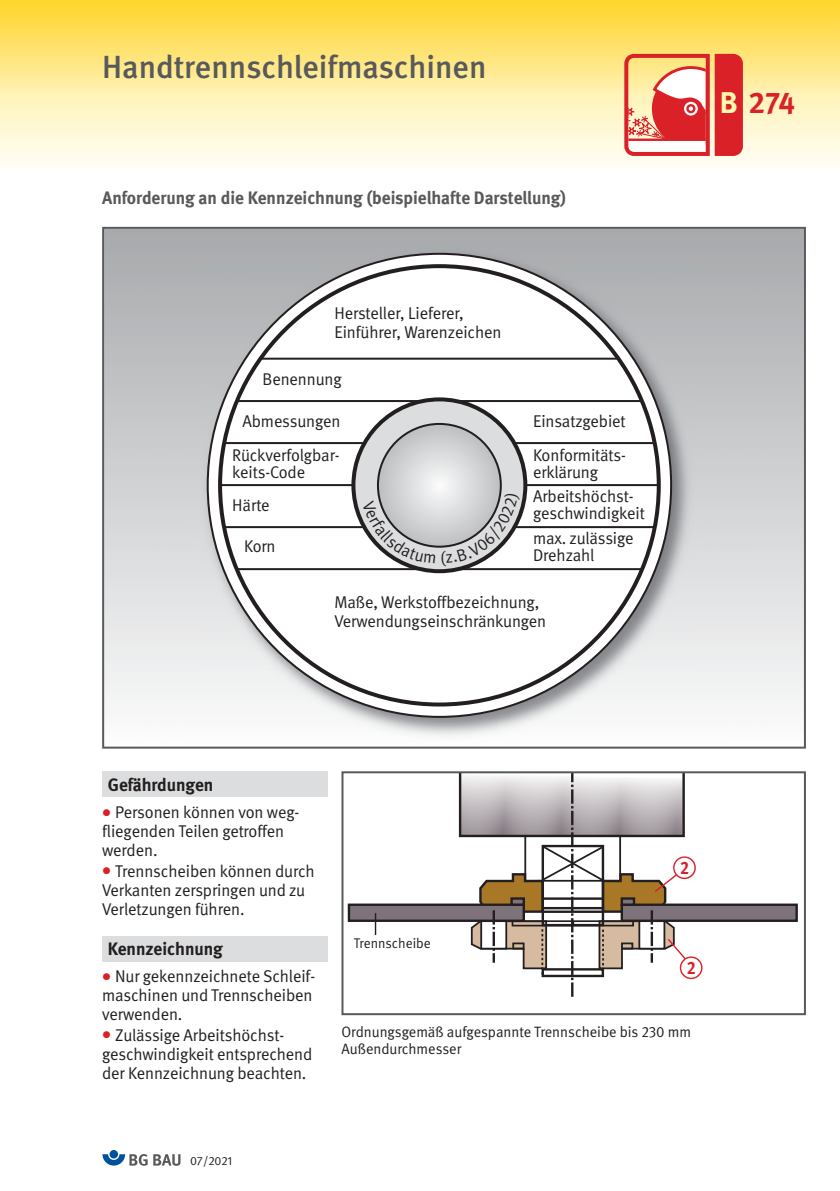
<style>
.page{position:relative;width:840px;height:1191px;background:#fff}
.page>*{position:absolute;margin:0;border:0;box-sizing:border-box;transform-origin:0 0}
.t1{font:500 32px "DGUV Meta";color:#58595b}
.t2{font:700 30px "DGUV Meta";color:#da2128}
.t3{font:700 18px "DGUV Meta";color:#58595b}
.t4{font:700 18px "DGUV Meta";color:#231f20}
.t5{font:700 18px "DGUV Meta";color:#da2128;scale:.9 1}
.t6{font:17px/19px "DGUV Meta";letter-spacing:-.005em;color:#231f20}
.t7{font:15px/16.4px "DGUV Meta";color:#231f20}
.t8{font:14px "DGUV Meta";color:#231f20}
.t9{font:12px "DGUV Meta";letter-spacing:-.005em;color:#231f20}
.s1{color:#fff9ae}
.s2{color:#da2128}
</style>
<div class="page">
<svg style="left:0;top:96px;width:839px;height:70px;background:#fdf0d2"></svg>
<img style="left:0;top:0;width:839px;height:96px">
<div style="left:102px;top:771px;width:225px;height:26px;background:#dcddde"></div>
<div style="left:102px;top:935px;width:225px;height:26px;background:#dcddde"></div>
<div style="left:109px;top:1150px;width:9px;height:8px;background:#00519c;border-radius:50%"></div>
<svg style="left:102px;top:1154px;width:45px;height:11px"></svg>
<svg style="left:153px;top:1154px;width:27px;height:11px"></svg>
<svg style="left:683px;top:102px;width:14px;height:14px"></svg>
<div style="left:686px;top:104px;width:9px;height:9px;background:#fff;border:2px solid #da2128;border-radius:50%"></div>
<svg style="left:624px;top:54px;width:42px;height:102px;background:#f1a485"></svg>
<div style="left:714px;top:54px;width:28px;height:102px;background:#da2128"></div>
<div style="left:347px;top:903px;width:177px;height:19px;background:#7e737b;border:2px solid #231f20"></div>
<div style="left:620px;top:903px;width:177px;height:19px;background:#7e737b;border:2px solid #231f20"></div>
<div style="left:341px;top:771px;width:464px;height:244px;border:2px solid #58595b"></div>
<img style="left:197px;top:244px;width:500px;height:497px">
<svg style="left:206px;top:253px;width:465px;height:465px"></svg>
<svg style="left:218px;top:264px;width:442px;height:442px"></svg>
<hr style="left:262px;top:358px;width:354px;height:2px;background:#231f20">
<hr style="left:237px;top:568px;width:404px;height:2px;background:#231f20">
<hr style="left:224px;top:526px;width:431px;height:2px;background:#231f20">
<hr style="left:219px;top:484px;width:438px;height:2px;background:#231f20">
<hr style="left:224px;top:442px;width:428px;height:2px;background:#231f20">
<hr style="left:237px;top:400px;width:403px;height:2px;background:#231f20">
<svg style="left:672px;top:856px;width:23px;height:23px"></svg>
<div style="left:674px;top:857px;width:20px;height:20px;background:#fff;border-radius:50%"></div>
<svg style="left:679px;top:956px;width:23px;height:23px"></svg>
<div style="left:680px;top:958px;width:20px;height:19px;background:#fff;border-radius:50%"></div>
<svg style="left:458px;top:773px;width:228px;height:223px"></svg>
<hr style="left:374px;top:913px;width:2px;height:22px;background:#231f20">
<svg style="left:351px;top:397px;width:176px;height:176px"></svg>
<h1 class="t1" style="left:102px;top:55px;width:385px">Handtrennschleifmaschinen</h1>
<p class="t3" style="left:102px;top:191px;width:465px">Anforderung an die Kennzeichnung (beispielhafte Darstellung)</p>
<p class="t6" style="left:334px;top:305px;width:168px">Hersteller, Lieferer,<br>Einführer, Warenzeichen</p>
<p class="t6" style="left:262px;top:370px;width:81px">Benennung</p>
<p class="t6" style="left:242px;top:413px;width:99px">Abmessungen</p>
<p class="t6" style="left:532px;top:413px;width:94px">Einsatzgebiet</p>
<p class="t6" style="left:232px;top:448px;width:109px;line-height:17px">Rückverfolgbar&shy;keits-Code</p>
<p class="t6" style="left:532px;top:448px;width:94px;line-height:17px">Konformitäts&shy;erklärung</p>
<p class="t6" style="left:232px;top:496px;width:39px">Härte</p>
<p class="t6" style="left:532px;top:489px;width:113px;line-height:17px">Arbeitshöchst - geschwindigkeit</p>
<p class="t6" style="left:244px;top:538px;width:33px">Korn</p>
<p class="t6" style="left:532px;top:531px;width:102px;line-height:17px">max. zulässige<br>Drehzahl</p>
<p class="t6" style="left:334px;top:594px;width:213px">Maße, Werkstoffbezeichnung,<br>Verwendungseinschränkungen</p>
<h2 class="t2" style="left:719px;top:91px;width:77px"><span class="s1">B</span> 274</h2>
<p class="t4" style="left:108px;top:777px;width:107px">Gefährdungen</p>
<p class="t6" style="left:102px;top:804px;width:199px"><span class="s2">●</span> Personen können von weg - fliegenden Teilen getroffen werden.</p>
<p class="t6" style="left:102px;top:862px;width:214px"><span class="s2">●</span> Trennscheiben können durch<br>Verkanten zerspringen und zu<br>Verletzungen führen.</p>
<p class="t4" style="left:108px;top:941px;width:116px">Kennzeichnung</p>
<p class="t6" style="left:102px;top:968px;width:214px"><span class="s2">●</span> Nur gekennzeichnete Schleif&shy;maschinen und Trennscheiben verwenden.</p>
<p class="t6" style="left:102px;top:1026px;width:212px"><span class="s2">●</span> Zulässige Arbeitshöchst - geschwindigkeit entsprechend der Kennzeichnung beachten.</p>
<p class="t8" style="left:354px;top:937px;width:78px">Trennscheibe</p>
<p class="t5" style="left:680px;top:860px;width:12px">2</p>
<p class="t5" style="left:686px;top:960px;width:12px">2</p>
<p class="t7" style="left:341px;top:1025px;width:351px">Ordnungsgemäß aufgespannte Trennscheibe bis 230 mm<br>Außendurchmesser</p>
<p class="t9" style="left:190px;top:1156px;width:44px">07/2021</p>
</div>
